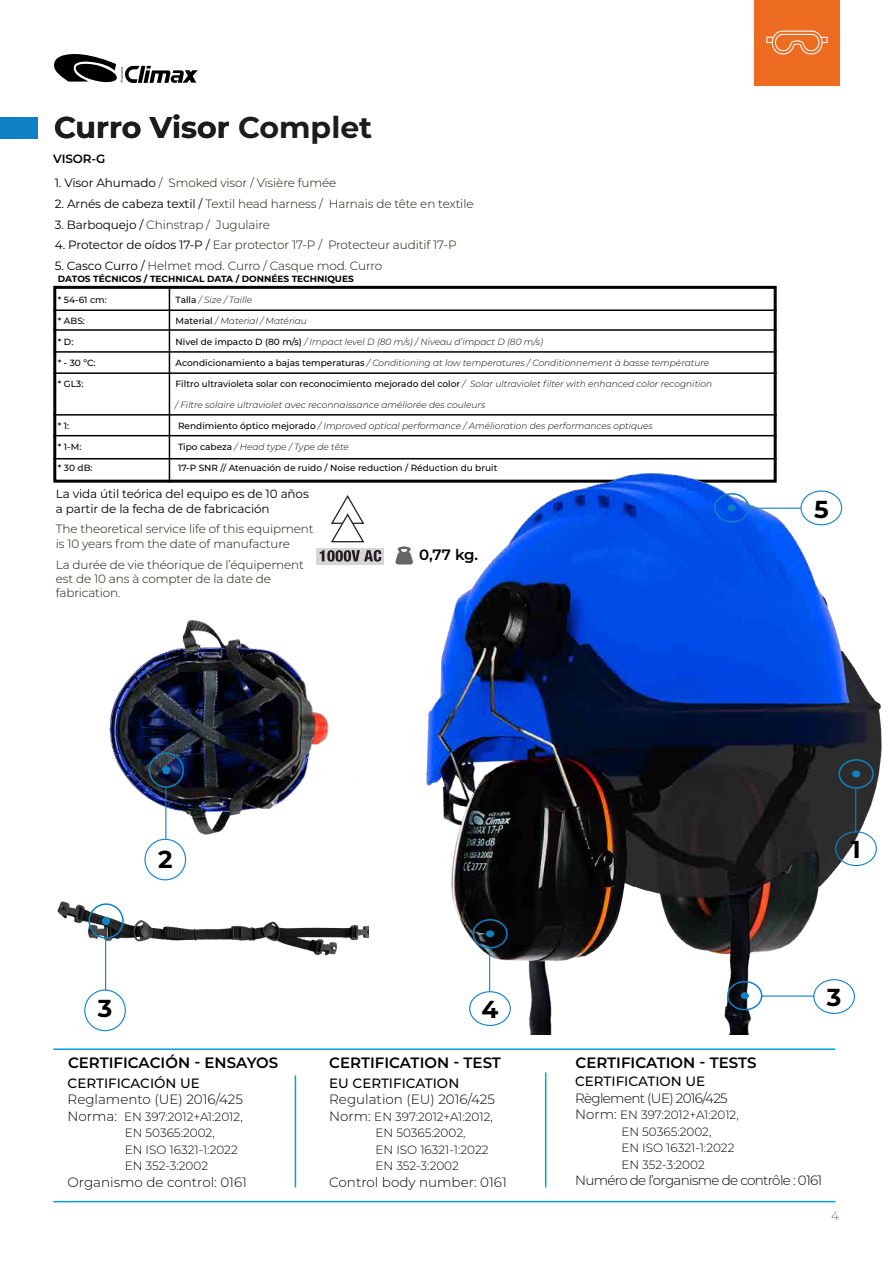
<style>
.page{position:relative;width:893px;height:1263px;background:#fff}
.page>*{position:absolute;margin:0;border:0;box-sizing:border-box;transform-origin:0 0}
.t1{font:700 30px "Montserrat";color:#1c1c1c}
.t2{font:700 24.45px "Montserrat";color:#000}
.t3{font:600 15px "Montserrat";color:#020203}
.t4{font:600 15px "Montserrat";color:#000}
.t5{font:300 13.5px "Montserrat";letter-spacing:-.05em;color:#020304}
.t6{font:300 13.5px "Montserrat";color:#020203}
.t7{font:300 13.5px "Montserrat";color:#020304}
.t8{font:500 13.5px "Montserrat";color:#020304}
.t9{font:500 13.5px "Montserrat";color:#020203}
.t10{font:300 12px/14.4px "Montserrat";letter-spacing:-.01em;color:#171607}
.t11{font:300 12px/16.5px "Montserrat";color:#000}
.t12{font:12px/14.4px "Montserrat";letter-spacing:-.01em;color:#000}
.t13{font:600 12px "Montserrat";letter-spacing:-.01em;color:#000}
.t14{font:300 12px "Montserrat";color:#666563}
.t15{font:italic 300 9px "Montserrat";color:#000}
.t16{font:500 9px "Montserrat";color:#000}
.t17{font:700 9px "Montserrat";color:#000}
.s1{font-weight:400;color:#000}
.s2{font-weight:500;font-style:normal}
.s3{font-weight:300;font-style:italic}
.s4{font-size:13.5px;color:#020203}
.s5{font-size:13.5px;color:#020304}
</style>
<div class="page">
<hr style="left:53px;top:1048px;width:782px;height:2px;background:#009fe3">
<div style="left:53px;top:286px;width:724px;height:197px;border:3px solid #000"></div>
<hr style="left:53px;top:309px;width:724px;height:2px;background:#000">
<hr style="left:53px;top:329px;width:724px;height:2px;background:#000">
<hr style="left:53px;top:351px;width:724px;height:2px;background:#000">
<hr style="left:53px;top:372px;width:724px;height:2px;background:#000">
<hr style="left:53px;top:414px;width:724px;height:2px;background:#000">
<hr style="left:53px;top:435px;width:724px;height:1px;background:#000">
<hr style="left:169px;top:287px;width:1px;height:196px;background:#000">
<svg style="left:54px;top:54px;width:144px;height:29px"></svg>
<div style="left:0;top:117px;width:37px;height:21px;background:#0e82c5"></div>
<svg style="left:331px;top:495px;width:34px;height:48px"></svg>
<div style="left:316px;top:548px;width:68px;height:16px;background:#d6d6d9"></div>
<svg style="left:320px;top:550px;width:48px;height:12px"></svg>
<hr style="left:295px;top:1075px;width:1px;height:112px;background:#009fe3">
<hr style="left:545px;top:1072px;width:1px;height:115px;background:#009fe3">
<hr style="left:53px;top:1201px;width:782px;height:1px;background:#009fe3">
<img style="left:109px;top:621px;width:250px;height:218px">
<div style="left:754px;top:0;width:85px;height:85px;background:#ed6c21"></div>
<svg style="left:766px;top:31px;width:61px;height:23px"></svg>
<hr style="left:165px;top:787px;width:1px;height:52px;background:#0f82c5">
<div style="left:144px;top:839px;width:42px;height:41px;border:1px solid #0f82c5;border-radius:50%"></div>
<div style="left:149px;top:752px;width:35px;height:36px;border:2px solid #0f82c5;border-radius:50%"></div>
<div style="left:162px;top:766px;width:8px;height:8px;background:#0f82c5;border-radius:50%"></div>
<img style="left:57px;top:901px;width:311px;height:66px">
<hr style="left:105px;top:938px;width:1px;height:52px;background:#0f82c5">
<div style="left:84px;top:989px;width:42px;height:42px;border:1px solid #0f82c5;border-radius:50%"></div>
<div style="left:88px;top:903px;width:36px;height:36px;border:2px solid #0f82c5;border-radius:50%"></div>
<div style="left:102px;top:917px;width:8px;height:8px;background:#0f82c5;border-radius:50%"></div>
<img style="left:368px;top:473px;width:514px;height:562px">
<hr style="left:762px;top:995px;width:52px;height:1px;background:#0f82c5">
<div style="left:813px;top:979px;width:42px;height:35px;border:1px solid #0f82c5;border-radius:50%"></div>
<div style="left:727px;top:981px;width:35px;height:29px;border:2px solid #0f82c5;border-radius:50%"></div>
<div style="left:741px;top:992px;width:8px;height:7px;background:#0f82c5;border-radius:50%"></div>
<hr style="left:855px;top:788px;width:1px;height:43px;background:#0f82c5">
<div style="left:835px;top:831px;width:42px;height:35px;border:1px solid #0f82c5;border-radius:50%"></div>
<div style="left:838px;top:759px;width:36px;height:30px;border:2px solid #0f82c5;border-radius:50%"></div>
<div style="left:852px;top:770px;width:8px;height:7px;background:#0f82c5;border-radius:50%"></div>
<hr style="left:749px;top:508px;width:52px;height:1px;background:#0f82c5">
<div style="left:800px;top:490px;width:42px;height:35px;border:1px solid #0f82c5;border-radius:50%"></div>
<div style="left:714px;top:493px;width:35px;height:30px;border:2px solid #0f82c5;border-radius:50%"></div>
<div style="left:728px;top:504px;width:8px;height:7px;background:#0f82c5;border-radius:50%"></div>
<hr style="left:489px;top:948px;width:1px;height:43px;background:#0f82c5">
<div style="left:469px;top:991px;width:42px;height:35px;border:1px solid #0f82c5;border-radius:50%"></div>
<div style="left:472px;top:919px;width:36px;height:29px;border:2px solid #0f82c5;border-radius:50%"></div>
<div style="left:486px;top:930px;width:8px;height:7px;background:#0f82c5;border-radius:50%"></div>
<hr style="left:53px;top:458px;width:724px;height:1px;background:#000">
<h1 class="t1" style="left:54px;top:106px;width:320px">Curro Visor Complet</h1>
<h3 class="t10" style="left:55px;top:175px;width:283px"><span class="s1">1. Visor Ahumado</span> / Smoked visor / Visière fumée</h3>
<h3 class="t10" style="left:55px;top:196px;width:420px"><span class="s1">2. Arnés de cabeza textil /</span> Textil head harness / Harnais de tête en textile</h3>
<h3 class="t10" style="left:55px;top:217px;width:217px"><span class="s1">3. Barboquejo /</span> Chinstrap / Jugulaire</h3>
<h3 class="t10" style="left:55px;top:238px;width:403px"><span class="s1">4. Protector de oídos 17-P /</span> Ear protector 17-P / Protecteur auditif 17-P</h3>
<h3 class="t10" style="left:55px;top:258px;width:329px"><span class="s1">5. Casco Curro /</span> Helmet mod. Curro / Casque mod. Curro</h3>
<h3 class="t13" style="left:53px;top:150px;width:54px">VISOR-G</h3>
<p class="t17" style="left:58px;top:272px;width:297px">DATOS TÉCNICOS / TECHNICAL DATA / DONNÉES TECHNIQUES</p>
<p class="t16" style="left:58px;top:293px;width:50px">* 54-61 cm:</p>
<p class="t15" style="left:176px;top:293px;width:78px"><span class="s2">Talla</span> / Size / Taille</p>
<p class="t16" style="left:58px;top:314px;width:29px">* ABS:</p>
<p class="t15" style="left:176px;top:314px;width:133px"><span class="s2">Material</span> / Material / Matériau</p>
<p class="t16" style="left:58px;top:335px;width:17px">* D:</p>
<p class="t15" style="left:176px;top:335px;width:369px"><span class="s2">Nivel de impacto D (80 m/s)</span> / Impact level D (80 m/s) / Niveau d’impact D (80 m/s)</p>
<p class="t16" style="left:58px;top:356px;width:39px">* - 30 ºC:</p>
<p class="t15" style="left:176px;top:356px;width:535px"><span class="s2">Acondicionamiento a bajas temperaturas</span> / Conditioning at low temperatures / Conditionnement à basse température</p>
<p class="t16" style="left:58px;top:377px;width:27px">* GL3:</p>
<p class="t16" style="left:176px;top:377px;width:538px">Filtro ultravioleta solar con reconocimiento mejorado del color <span class="s3">/ Solar ultraviolet filter with enhanced color recognition</span></p>
<p class="t15" style="left:175px;top:398px;width:312px">/ Filtre solaire ultraviolet avec reconnaissance améliorée des couleurs</p>
<p class="t16" style="left:58px;top:419px;width:13px">* 1:</p>
<p class="t15" style="left:178px;top:419px;width:476px"><span class="s2">Rendimiento óptico mejorado</span> / Improved optical performance / Amélioration des performances optiques</p>
<p class="t16" style="left:58px;top:440px;width:25px">* 1-M:</p>
<p class="t15" style="left:178px;top:440px;width:172px"><span class="s2">Tipo cabeza</span> / Head type / Type de tête</p>
<p class="t16" style="left:58px;top:461px;width:36px">* 30 dB:</p>
<p class="t16" style="left:178px;top:461px;width:321px">17-P SNR // Atenuación de ruido / Noise reduction / Réduction du bruit</p>
<h3 class="t12" style="left:56px;top:486px;width:255px">La vida útil teórica del equipo es de 10 años a partir de la fecha de de fabricación</h3>
<h3 class="t10" style="left:56px;top:522px;width:259px">The theoretical service life of this equipment is 10 years from the date of manufacture</h3>
<h3 class="t10" style="left:56px;top:557px;width:250px">La durée de vie théorique de l’équipement est de 10 ans à compter de la date de fabrication.</h3>
<h3 class="t4" style="left:419px;top:544px;width:61px">0,77 kg.</h3>
<h2 class="t2" style="left:814px;top:491px;width:16px">5</h2>
<h2 class="t2" style="left:158px;top:841px;width:16px">2</h2>
<h2 class="t2" style="left:851px;top:832px;width:11px">1</h2>
<h2 class="t2" style="left:98px;top:991px;width:16px">3</h2>
<h2 class="t2" style="left:482px;top:992px;width:18px">4</h2>
<h3 class="t3" style="left:68px;top:1051px;width:212px">CERTIFICACIÓN - ENSAYOS</h3>
<h3 class="t3" style="left:329px;top:1051px;width:173px">CERTIFICATION - TEST</h3>
<h3 class="t3" style="left:575px;top:1051px;width:182px">CERTIFICATION - TESTS</h3>
<h2 class="t2" style="left:827px;top:980px;width:16px">3</h2>
<h3 class="t9" style="left:68px;top:1073px;width:134px">CERTIFICACIÓN UE</h3>
<h3 class="t6" style="left:68px;top:1090px;width:177px">Reglamento (UE) 2016/425</h3>
<h3 class="t11" style="left:125px;top:1108px;width:120px;text-indent:-57px"><span class="s4">Norma:</span> EN 397:2012+A1:2012,<br>EN 50365:2002,<br>EN ISO 16321-1:2022<br>EN 352-3:2002</h3>
<h3 class="t6" style="left:68px;top:1173px;width:181px">Organismo de control: 0161</h3>
<h3 class="t8" style="left:329px;top:1073px;width:132px">EU CERTIFICATION</h3>
<h3 class="t7" style="left:329px;top:1090px;width:167px">Regulation (EU) 2016/425</h3>
<h3 class="t11" style="left:375px;top:1108px;width:119px;text-indent:-46px"><span class="s5">Norm:</span> EN 397:2012+A1:2012,<br>EN 50365:2002,<br>EN ISO 16321-1:2022<br>EN 352-3:2002</h3>
<h3 class="t7" style="left:329px;top:1173px;width:179px">Control body number: 0161</h3>
<h3 class="t8" style="left:575px;top:1072px;width:132px">CERTIFICATION UE</h3>
<h3 class="t5" style="left:575px;top:1089px;width:154px">Règlement (UE) 2016/425</h3>
<h3 class="t11" style="left:621px;top:1106px;width:119px;text-indent:-46px"><span class="s5">Norm:</span> EN 397:2012+A1:2012,<br>EN 50365:2002,<br>EN ISO 16321-1:2022<br>EN 352-3:2002</h3>
<h3 class="t5" style="left:575px;top:1171px;width:249px">Numéro de l’organisme de contrôle : 0161</h3>
<h3 class="t14" style="left:831px;top:1208px;width:9px">4</h3>
</div>
